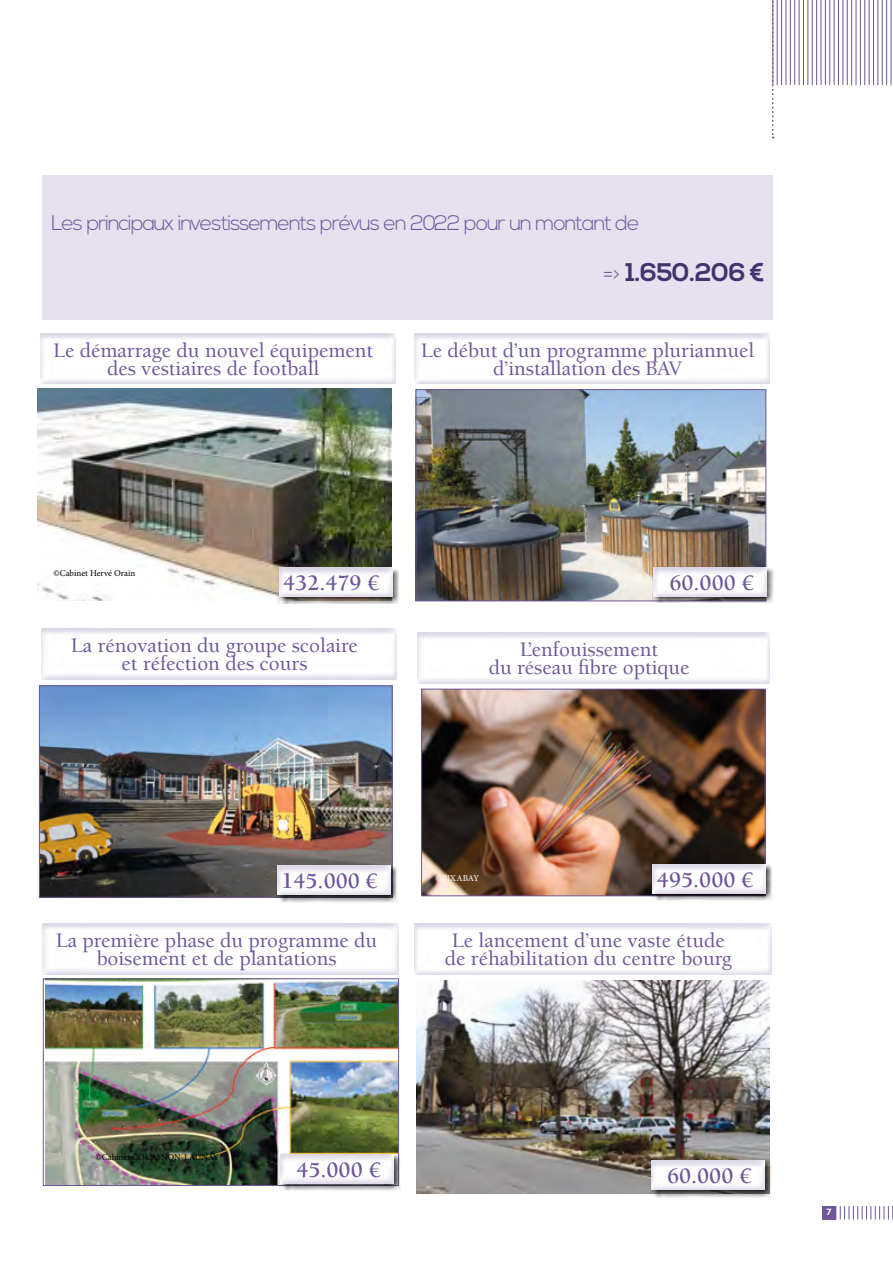
<style>
.page{position:relative;width:893px;height:1263px;background:#fff}
.page>*{position:absolute;margin:0;border:0;box-sizing:border-box;transform-origin:0 0}
.t1{font:700 25.5px "Nexa";letter-spacing:-.02em;color:#41356d}
.t2{font:700 22.5px "Berkeley LT";color:#6e5699}
.t3{font:500 21px/18px "Berkeley LT";color:#6e5699;text-align:center}
.t4{font:300 21px "Nexa";letter-spacing:-.06em;color:#6e5699}
.t5{font:9px "Minion Pro";letter-spacing:-.005em;color:#000}
.t6{font:9px "Minion Pro";letter-spacing:.005em;color:#fff}
.t7{font:700 9px "Nexa";color:#fff}
.s1{font-weight:300;font-size:21px;color:#6e5699}
</style>
<div class="page">
<hr style="left:777px;top:0;width:1px;height:85px;background:#6e5699">
<hr style="left:781px;top:0;width:1px;height:85px;background:#6e5699">
<hr style="left:786px;top:0;width:1px;height:85px;background:#6e5699">
<hr style="left:790px;top:0;width:1px;height:85px;background:#6e5699">
<hr style="left:794px;top:0;width:1px;height:85px;background:#6e5699">
<hr style="left:799px;top:0;width:1px;height:85px;background:#6e5699">
<hr style="left:803px;top:0;width:1px;height:85px;background:#6e5699">
<hr style="left:808px;top:0;width:1px;height:85px;background:#6e5699">
<hr style="left:812px;top:0;width:1px;height:85px;background:#6e5699">
<hr style="left:816px;top:0;width:1px;height:85px;background:#6e5699">
<hr style="left:821px;top:0;width:1px;height:85px;background:#6e5699">
<hr style="left:825px;top:0;width:1px;height:85px;background:#6e5699">
<hr style="left:829px;top:0;width:1px;height:85px;background:#6e5699">
<hr style="left:834px;top:0;width:1px;height:85px;background:#6e5699">
<hr style="left:838px;top:0;width:1px;height:85px;background:#6e5699">
<hr style="left:843px;top:0;width:1px;height:85px;background:#6e5699">
<hr style="left:847px;top:0;width:1px;height:85px;background:#6e5699">
<hr style="left:851px;top:0;width:1px;height:85px;background:#6e5699">
<hr style="left:856px;top:0;width:1px;height:85px;background:#6e5699">
<hr style="left:860px;top:0;width:1px;height:85px;background:#6e5699">
<hr style="left:864px;top:0;width:1px;height:85px;background:#6e5699">
<hr style="left:869px;top:0;width:1px;height:85px;background:#6e5699">
<hr style="left:873px;top:0;width:1px;height:85px;background:#6e5699">
<hr style="left:878px;top:0;width:1px;height:85px;background:#6e5699">
<hr style="left:882px;top:0;width:1px;height:85px;background:#6e5699">
<hr style="left:886px;top:0;width:1px;height:85px;background:#6e5699">
<hr style="left:891px;top:0;width:1px;height:85px;background:#6e5699">
<hr style="left:892px;top:0;width:1px;height:85px;background:#6e5699">
<div style="left:822px;top:1206px;width:14px;height:13px;background:#6e5699"></div>
<svg style="left:836px;top:1206px;width:57px;height:13px"></svg>
<svg style="left:772px;top:0;width:2px;height:138px"></svg>
<img style="left:38px;top:389px;width:353px;height:212px">
<img style="left:418px;top:391px;width:346px;height:208px">
<div style="left:416px;top:389px;width:350px;height:212px;border:1px solid #6e5699"></div>
<img style="left:41px;top:687px;width:350px;height:209px">
<div style="left:39px;top:685px;width:354px;height:213px;border:1px solid #6e5699"></div>
<img style="left:45px;top:980px;width:352px;height:204px">
<div style="left:43px;top:978px;width:356px;height:208px;border:1px solid #6e5699"></div>
<div style="left:652px;top:567px;width:122px;height:36px;background:#000;opacity:.75"></div>
<div style="left:647px;top:559px;width:126px;height:39px;background:#6e5699;opacity:.26"></div>
<div style="left:279px;top:1154px;width:122px;height:37px;background:#000;opacity:.75"></div>
<div style="left:274px;top:1146px;width:126px;height:40px;background:#6e5699;opacity:.26"></div>
<div style="left:276px;top:865px;width:121px;height:37px;background:#000;opacity:.75"></div>
<div style="left:270px;top:857px;width:127px;height:40px;background:#6e5699;opacity:.26"></div>
<div style="left:278px;top:567px;width:121px;height:36px;background:#000;opacity:.75"></div>
<div style="left:272px;top:559px;width:127px;height:40px;background:#6e5699;opacity:.26"></div>
<div style="left:34px;top:620px;width:369px;height:60px;background:#6e5699;opacity:.26"></div>
<div style="left:407px;top:325px;width:369px;height:60px;background:#6e5699;opacity:.26"></div>
<img style="left:423px;top:691px;width:340px;height:203px">
<div style="left:421px;top:689px;width:344px;height:207px;border:1px solid #6e5699"></div>
<div style="left:651px;top:864px;width:122px;height:37px;background:#000;opacity:.75"></div>
<div style="left:646px;top:856px;width:126px;height:40px;background:#6e5699;opacity:.26"></div>
<div style="left:410px;top:624px;width:366px;height:60px;background:#6e5699;opacity:.26"></div>
<img style="left:416px;top:981px;width:353px;height:212px">
<div style="left:650px;top:1160px;width:121px;height:37px;background:#000;opacity:.75"></div>
<div style="left:644px;top:1152px;width:127px;height:40px;background:#6e5699;opacity:.26"></div>
<div style="left:408px;top:915px;width:370px;height:61px;background:#6e5699;opacity:.26"></div>
<div style="left:33px;top:325px;width:369px;height:59px;background:#6e5699;opacity:.26"></div>
<div style="left:36px;top:915px;width:369px;height:60px;background:#6e5699;opacity:.26"></div>
<div style="left:43px;top:175px;width:730px;height:145px;background:#e5e1ef"></div>
<p class="t4" style="left:51px;top:211px;width:590px">Les principaux investissements prévus en 2022 pour un montant de</p>
<p class="t1" style="left:603px;top:258px;width:163px"><span class="s1">=&gt;</span> 1.650.206 €</p>
<p class="t3" style="left:53px;top:342px;width:321px">Le démarrage du nouvel équipement des vestiaires de football</p>
<p class="t3" style="left:421px;top:342px;width:335px">Le début d’un programme pluriannuel d’installation des BAV</p>
<p class="t5" style="left:53px;top:567px;width:83px">©Cabinet Hervé Orain</p>
<p class="t2" style="left:283px;top:571px;width:98px">432.479 €</p>
<p class="t2" style="left:669px;top:571px;width:86px">60.000 €</p>
<p class="t3" style="left:71px;top:637px;width:288px">La rénovation du groupe scolaire et réfection des cours</p>
<p class="t3" style="left:489px;top:641px;width:202px">L’enfouissement<br>du réseau fibre optique</p>
<p class="t2" style="left:281px;top:869px;width:98px">145.000 €</p>
<p class="t3" style="left:56px;top:932px;width:323px">La première phase du programme du boisement et de plantations</p>
<p class="t6" style="left:436px;top:872px;width:45px">©PIXABAY</p>
<p class="t2" style="left:657px;top:868px;width:98px">495.000 €</p>
<p class="t3" style="left:445px;top:932px;width:289px">Le lancement d’une vaste étude de réhabilitation du centre bourg</p>
<p class="t5" style="left:95px;top:1151px;width:125px">©Cabinet COUASNON-LAUNAY</p>
<p class="t2" style="left:296px;top:1158px;width:86px">45.000 €</p>
<p class="t2" style="left:667px;top:1164px;width:86px">60.000 €</p>
<p class="t7" style="left:826px;top:1207px;width:7px">7</p>
</div>
